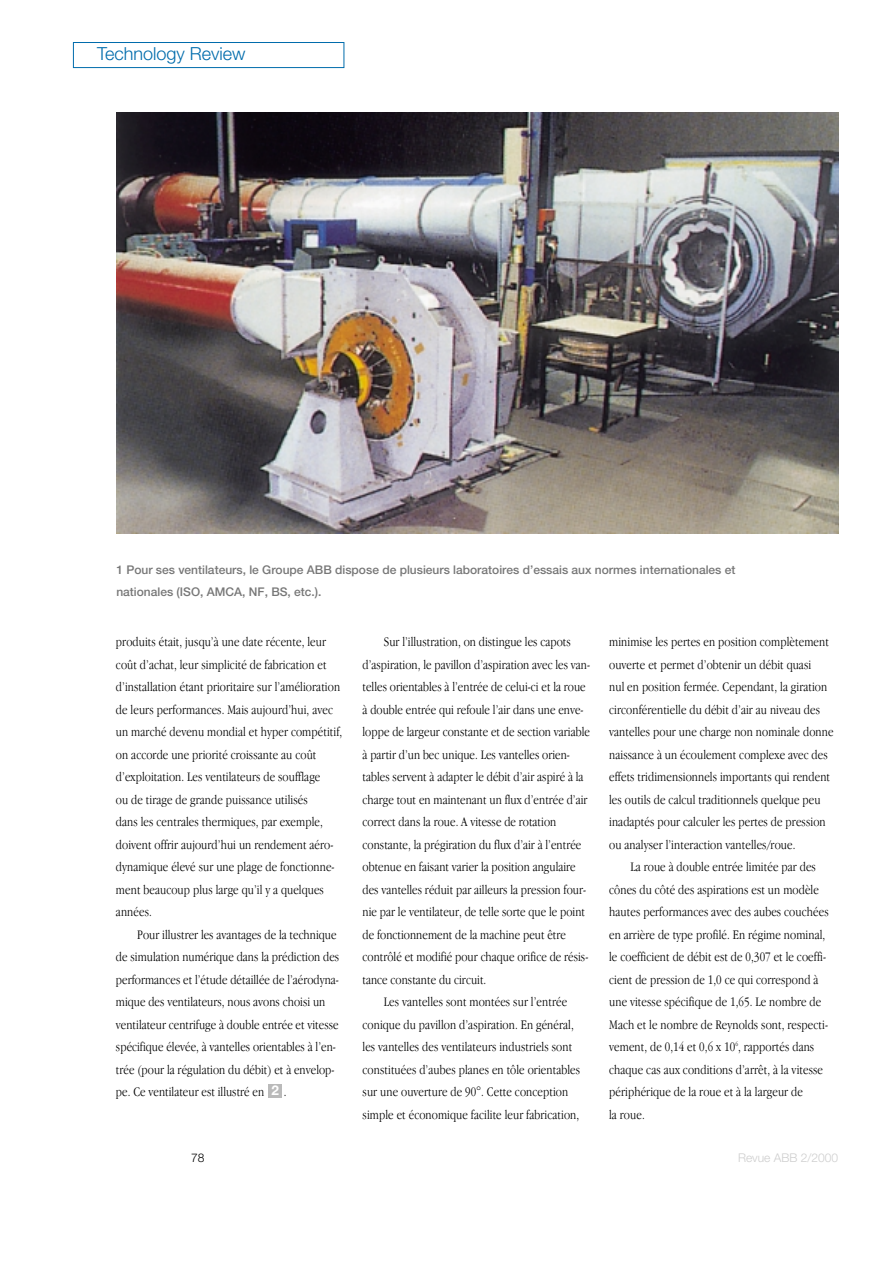
<style>
.page{position:relative;width:893px;height:1263px;background:#fff}
.page>*{position:absolute;margin:0;border:0;box-sizing:border-box;transform-origin:0 0}
.t1{font:300 18px "Helvetica Neue";color:#006cac}
.t2{font:300 13.5px/22.5px "Apple Garamond";letter-spacing:.01em;color:#000}
.t3{font:700 13.5px "Helvetica Neue";color:#fff}
.t4{font:500 12px/22.5px "Helvetica Neue";color:#777}
.t5{font:300 12px "Helvetica Neue";color:#cdcdcd}
.t6{font:300 12px "Helvetica Neue";color:#000}
.s1{font-family:"Apple Garamond";font-weight:300;color:#000}
</style>
<div class="page">
<div style="left:268px;top:1084px;width:14px;height:14px;background:#bababa"></div>
<div style="left:73px;top:42px;width:271px;height:26px;border:1px solid #006cac"></div>
<img style="left:116px;top:112px;width:722px;height:421px">
<h1 class="t1" style="left:97px;top:47px;width:150px">Technology Review</h1>
<p class="t4" style="left:116px;top:559px;width:620px">1 Pour ses ventilateurs, le Groupe ABB dispose de plusieurs laboratoires d’essais aux normes internationales et nationales (ISO, AMCA, NF, BS, etc.).</p>
<p class="t2" style="left:116px;top:632px;width:228px">produits était, jusqu’à une date récente, leur coût d’achat, leur simplicité de fabrication et d’installation étant prioritaire sur l’amélioration de leurs performances. Mais aujourd’hui, avec un marché devenu mondial et hyper compétitif, on accorde une priorité croissante au coût d’exploitation. Les ventilateurs de soufflage<br>ou de tirage de grande puissance utilisés<br>dans les centrales thermiques, par exemple, doivent offrir aujourd’hui un rendement aéro&shy;dynamique élevé sur une plage de fonctionne&shy;ment beaucoup plus large qu’il y a quelques années.</p>
<p class="t2" style="left:116px;top:924px;width:225px;text-indent:21px">Pour illustrer les avantages de la technique de simulation numérique dans la prédiction des performances et l’étude détaillée de l’aérodyna&shy;mique des ventilateurs, nous avons choisi un ventilateur centrifuge à double entrée et vitesse spécifique élevée, à vantelles orientables à l’en&shy;trée (pour la régulation du débit) et à envelop&shy;pe. Ce ventilateur est illustré en</p>
<p class="t3" style="left:271px;top:1086px;width:16px">2 <span class="s1">.</span></p>
<p class="t2" style="left:384px;top:632px;width:188px">Sur l’illustration, on distingue les capots</p>
<p class="t2" style="left:362px;top:654px;width:229px">d’aspiration, le pavillon d’aspiration avec les van-</p>
<p class="t2" style="left:362px;top:677px;width:225px">telles orientables à l’entrée de celui-ci et la roue</p>
<p class="t2" style="left:362px;top:699px;width:222px">à double entrée qui refoule l’air dans une enve-</p>
<p class="t2" style="left:362px;top:722px;width:229px">loppe de largeur constante et de section variable</p>
<p class="t2" style="left:362px;top:744px;width:209px">à partir d’un bec unique. Les vantelles orien-</p>
<p class="t2" style="left:362px;top:767px;width:222px">tables servent à adapter le débit d’air aspiré à la</p>
<p class="t2" style="left:362px;top:789px;width:226px">charge tout en maintenant un flux d’entrée d’air</p>
<p class="t2" style="left:362px;top:812px;width:195px">correct dans la roue. A vitesse de rotation</p>
<p class="t2" style="left:362px;top:834px;width:220px">constante, la prégiration du flux d’air à l’entrée</p>
<p class="t2" style="left:362px;top:857px;width:215px">obtenue en faisant varier la position angulaire</p>
<p class="t2" style="left:362px;top:879px;width:225px">des vantelles réduit par ailleurs la pression four-</p>
<p class="t2" style="left:362px;top:902px;width:224px">nie par le ventilateur, de telle sorte que le point</p>
<p class="t2" style="left:362px;top:924px;width:205px">de fonctionnement de la machine peut être</p>
<p class="t2" style="left:362px;top:947px;width:227px">contrôlé et modifié pour chaque orifice de résis-</p>
<p class="t2" style="left:362px;top:969px;width:125px">tance constante du circuit.</p>
<p class="t2" style="left:384px;top:992px;width:185px">Les vantelles sont montées sur l’entrée</p>
<p class="t2" style="left:362px;top:1014px;width:213px">conique du pavillon d’aspiration. En général,</p>
<p class="t2" style="left:362px;top:1037px;width:211px">les vantelles des ventilateurs industriels sont</p>
<p class="t2" style="left:362px;top:1059px;width:219px">constituées d’aubes planes en tôle orientables</p>
<p class="t2" style="left:362px;top:1082px;width:207px">sur une ouverture de 90°. Cette conception</p>
<p class="t2" style="left:362px;top:1104px;width:218px">simple et économique facilite leur fabrication,</p>
<p class="t2" style="left:609px;top:632px;width:226px">minimise les pertes en position complètement ouverte et permet d’obtenir un débit quasi<br>nul en position fermée. Cependant, la giration circonférentielle du débit d’air au niveau des vantelles pour une charge non nominale donne naissance à un écoulement complexe avec des effets tridimensionnels importants qui rendent les outils de calcul traditionnels quelque peu inadaptés pour calculer les pertes de pression ou analyser l’interaction vantelles/roue.</p>
<p class="t2" style="left:609px;top:857px;width:221px;text-indent:21px">La roue à double entrée limitée par des cônes du côté des aspirations est un modèle hautes performances avec des aubes couchées en arrière de type profilé. En régime nominal, le coefficient de débit est de 0,307 et le coeffi&shy;cient de pression de 1,0 ce qui correspond à une vitesse spécifique de 1,65. Le nombre de Mach et le nombre de Reynolds sont, respecti&shy;vement, de 0,14 et 0,6 x 10<sup>6</sup>, rapportés dans chaque cas aux conditions d’arrêt, à la vitesse périphérique de la roue et à la largeur de<br>la roue.</p>
<p class="t6" style="left:191px;top:1154px;width:15px">78</p>
<p class="t5" style="left:738px;top:1154px;width:102px">Revue ABB 2/2000</p>
</div>
